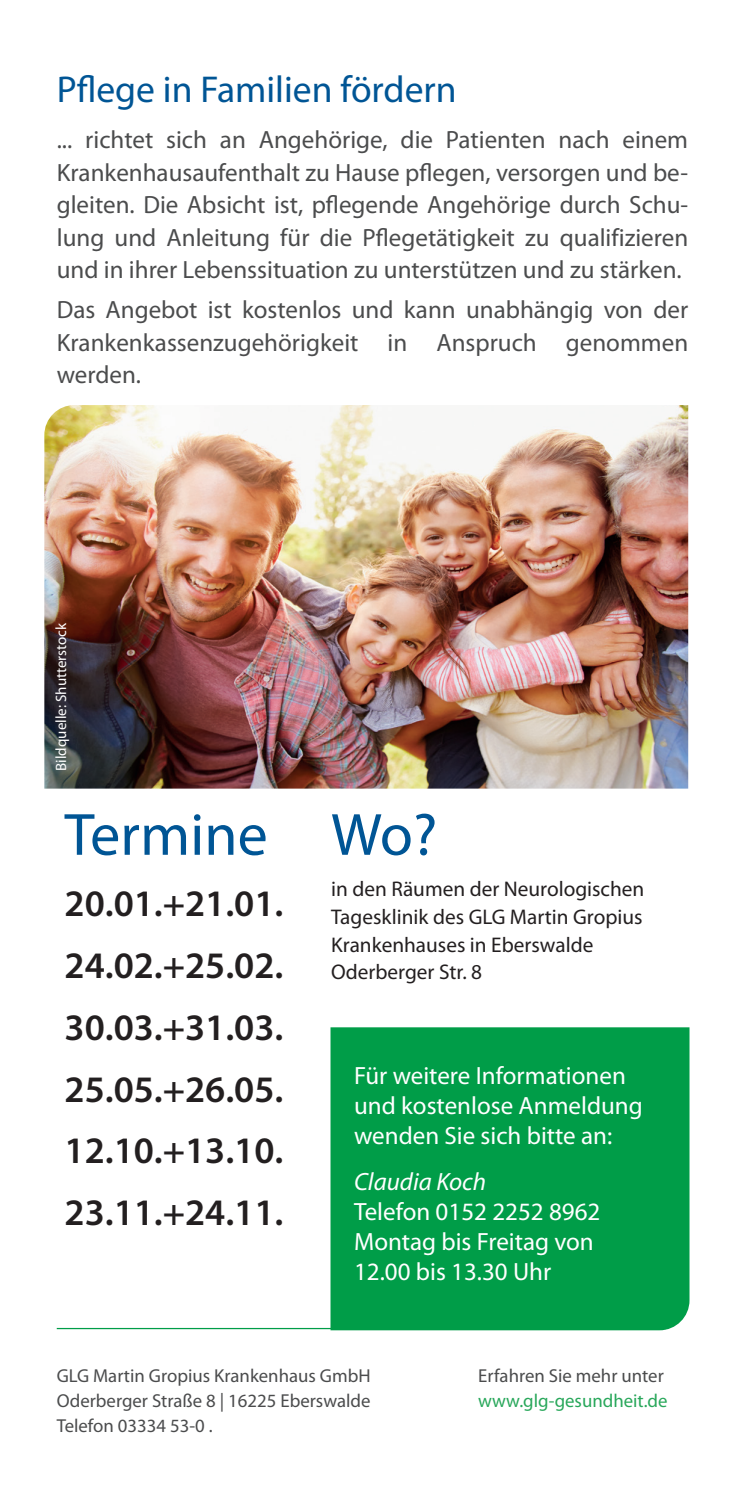
<style>
.page{position:relative;width:745px;height:1489px;background:#fff}
.page>*{position:absolute;margin:0;border:0;box-sizing:border-box;transform-origin:0 0}
.t1{font:60px "Myriad Pro";color:#005595}
.t2{font:600 37.5px/61.8px "Myriad Pro";color:#231f20;text-align:justify}
.t3{font:37.5px "Myriad Pro";color:#005595}
.t4{font:25px/32.5px "Myriad Pro";color:#4b4c4d;text-align:justify}
.t5{font:25px/30px "Myriad Pro";color:#fff}
.t6{font:italic 25px "Myriad Pro";color:#fff}
.t7{font:21.25px/27.5px "Myriad Pro";color:#231f20}
.t8{font:18.75px/25px "Myriad Pro";color:#4b4c4d;text-align:justify}
.t9{font:18.75px "Myriad Pro";color:#28a75a}
.t10{font:15px "Myriad Pro";color:#fff}
</style>
<div class="page">
<img style="left:44px;top:405px;width:643px;height:383px">
<div style="left:330px;top:1027px;width:359px;height:303px;background:#009d48"></div>
<hr style="left:57px;top:1327px;width:608px;height:1px;background:#009d48">
<h2 class="t3" style="left:57px;top:66px;width:401px">Pflege in Familien fördern</h2>
<p class="t4" style="left:57px;top:123px;width:632px">... richtet sich an Angehörige, die Patienten nach einem Krankenhausaufenthalt zu Hause pflegen, versorgen und be&shy;gleiten. Die Absicht ist, pflegende Angehörige durch Schu&shy;lung und Anleitung für die Pflegetätigkeit zu qualifizieren und in ihrer Lebenssituation zu unterstützen und zu stärken.</p>
<p class="t4" style="left:57px;top:293px;width:632px">Das Angebot ist kostenlos und kann unabhängig von der Krankenkassenzugehörigkeit in Anspruch genommen werden.</p>
<p class="t10" style="left:52px;top:770px;width:149px;rotate:-90deg">Bildquelle: Shutterstock</p>
<h1 class="t1" style="left:64px;top:797px;width:204px">Termine</h1>
<h2 class="t2" style="left:64px;top:872px;width:220px">20.01.+21.01.<br>24.02.+25.02.<br>30.03.+31.03.<br>25.05.+26.05.<br>12.10.+13.10.<br>23.11.+24.11.</h2>
<h1 class="t1" style="left:331px;top:797px;width:108px">Wo?</h1>
<p class="t7" style="left:331px;top:875px;width:314px">in den Räumen der Neurologischen<br>Tagesklinik des GLG Martin Gropius<br>Krankenhauses in Eberswalde<br>Oderberger Str. 8</p>
<p class="t5" style="left:354px;top:1059px;width:290px">Für weitere Informationen und kostenlose Anmeldung wenden Sie sich bitte an:</p>
<p class="t6" style="left:354px;top:1165px;width:133px">Claudia Koch</p>
<p class="t5" style="left:354px;top:1195px;width:247px">Telefon 0152 2252 8962<br>Montag bis Freitag von<br>12.00 bis 13.30 Uhr</p>
<p class="t8" style="left:57px;top:1362px;width:315px">GLG Martin Gropius Krankenhaus GmbH Oderberger Straße 8 | 16225 Eberswalde Telefon 03334 53-0 .</p>
<p class="t8" style="left:478px;top:1362px;width:187px">Erfahren Sie mehr unter</p>
<p class="t9" style="left:478px;top:1388px;width:191px">www.glg-gesundheit.de</p>
</div>
